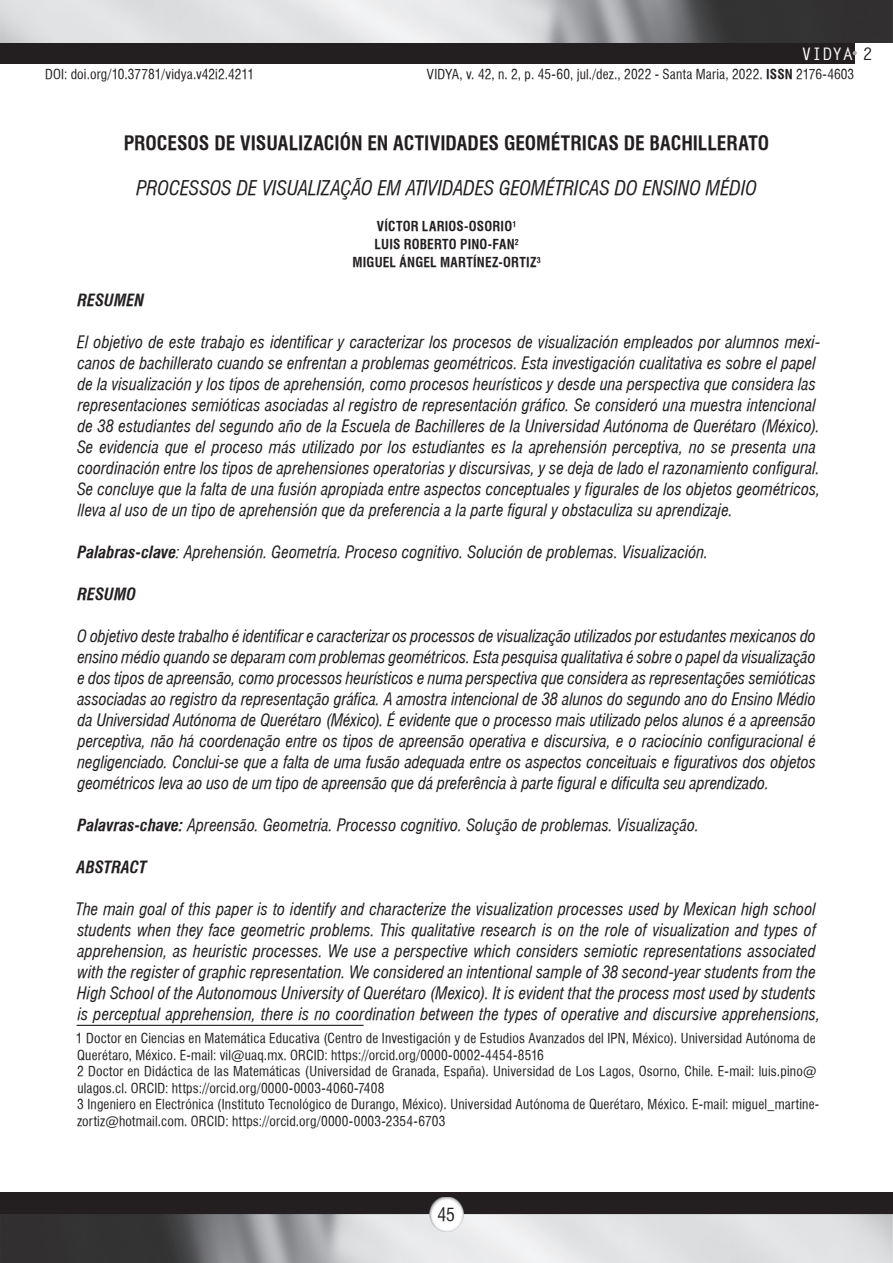
<style>
.page{position:relative;width:893px;height:1263px;background:#fff}
.page>*{position:absolute;margin:0;border:0;box-sizing:border-box;transform-origin:0 0}
.t1{font:700 condensed 19.5px "Halvett";color:#231f20}
.t2{font:italic condensed 19.5px "Halvett";color:#231f20}
.t3{font:18px "Halvett Condensed";color:#231f20}
.t4{font:700 17.25px "Letter Gothic Std";color:#fff}
.t5{font:italic condensed 16.5px/21px "Halvett";letter-spacing:.005em;color:#231f20}
.t6{font:italic 700 condensed 16.5px "Halvett";color:#231f20}
.t7{font:13.5px/16.5px "Halvett Condensed";letter-spacing:.015em;color:#231f20}
.t8{font:700 condensed 13.5px/18px "Halvett";letter-spacing:.015em;color:#231f20;text-align:center}
.s1{color:#231f20}
.s2{font-family:"Halvett";font-weight:700;font-stretch:condensed}
.s3{font-weight:700}
</style>
<div class="page">
<div style="left:0;top:0;width:855px;height:64px;background:#231f20"></div>
<img style="left:0;top:0;width:893px;height:43px">
<svg style="left:853px;top:51px;width:4px;height:4px"></svg>
<div style="left:0;top:1193px;width:893px;height:70px;background:#231f20"></div>
<img style="left:0;top:1214px;width:893px;height:49px">
<img style="left:429px;top:1197px;width:34px;height:34px">
<hr style="left:77px;top:1025px;width:287px;height:1px;background:#231f20">
<p class="t4" style="left:801px;top:43px;width:73px">VIDYA <span class="s1">2</span></p>
<p class="t7" style="left:45px;top:66px;width:210px">DOI: doi.org/10.37781/vidya.v42i2.4211</p>
<p class="t7" style="left:427px;top:66px;width:429px">VIDYA, v. 42, n. 2, p. 45-60, jul./dez., 2022 - Santa Maria, 2022. <span class="s2">ISSN</span> 2176-4603</p>
<p class="t1" style="left:124px;top:131px;width:647px">PROCESOS DE VISUALIZACIÓN EN ACTIVIDADES GEOMÉTRICAS DE BACHILLERATO</p>
<p class="t2" style="left:136px;top:177px;width:622px">PROCESSOS DE VISUALIZAÇÃO EM ATIVIDADES GEOMÉTRICAS DO ENSINO MÉDIO</p>
<p class="t8" style="left:353px;top:217px;width:190px">VÍCTOR LARIOS-OSORIO<sup>1<br></sup>LUIS ROBERTO PINO-FAN<sup>2<br></sup>MIGUEL ÁNGEL MARTÍNEZ-ORTIZ<sup>3</sup></p>
<p class="t6" style="left:77px;top:290px;width:68px">RESUMEN</p>
<p class="t5" style="left:77px;top:332px;width:745px">El objetivo de este trabajo es identificar y caracterizar los procesos de visualización empleados por alumnos mexi&shy;canos de bachillerato cuando se enfrentan a problemas geométricos. Esta investigación cualitativa es sobre el papel de la visualización y los tipos de aprehensión, como procesos heurísticos y desde una perspectiva que considera las representaciones semióticas asociadas al registro de representación gráfico. Se consideró una muestra intencional de 38 estudiantes del segundo año de la Escuela de Bachilleres de la Universidad Autónoma de Querétaro (México).<br>Se evidencia que el proceso más utilizado por los estudiantes es la aprehensión perceptiva, no se presenta una coordinación entre los tipos de aprehensiones operatorias y discursivas, y se deja de lado el razonamiento configural.<br>Se concluye que la falta de una fusión apropiada entre aspectos conceptuales y figurales de los objetos geométricos, lleva al uso de un tipo de aprehensión que da preferencia a la parte figural y obstaculiza su aprendizaje.</p>
<p class="t5" style="left:77px;top:542px;width:632px"><span class="s3">Palabras-clave</span>: Aprehensión. Geometría. Proceso cognitivo. Solución de problemas. Visualización.</p>
<p class="t6" style="left:77px;top:584px;width:60px">RESUMO</p>
<p class="t5" style="left:77px;top:626px;width:740px;text-align:justify">O objetivo deste trabalho é identificar e caracterizar os processos de visualização utilizados por estudantes mexicanos do ensino médio quando se deparam com problemas geométricos. Esta pesquisa qualitativa é sobre o papel da visualização e dos tipos de apreensão, como processos heurísticos e numa perspectiva que considera as representações semióticas associadas ao registro da representação gráfica. A amostra intencional de 38 alunos do segundo ano do Ensino Médio da Universidad Autónoma de Querétaro (México). É evidente que o processo mais utilizado pelos alunos é a apreensão perceptiva, não há coordenação entre os tipos de apreensão operativa e discursiva, e o raciocínio configuracional é negligenciado. Conclui-se que a falta de uma fusão adequada entre os aspectos conceituais e figurativos dos objetos geométricos leva ao uso de um tipo de apreensão que dá preferência à parte figural e dificulta seu aprendizado.</p>
<p class="t5" style="left:78px;top:815px;width:623px"><span class="s3">Palavras-chave:</span> Apreensão. Geometria. Processo cognitivo. Solução de problemas. Visualização.</p>
<p class="t6" style="left:77px;top:857px;width:72px">ABSTRACT</p>
<p class="t5" style="left:76px;top:899px;width:745px">The main goal of this paper is to identify and characterize the visualization processes used by Mexican high school students when they face geometric problems. This qualitative research is on the role of visualization and types of apprehension, as heuristic processes. We use a perspective which considers semiotic representations associated with the register of graphic representation. We considered an intentional sample of 38 second-year students from the High School of the Autonomous University of Querétaro (Mexico). It is evident that the process most used by students is perceptual apprehension, there is no coordination between the types of operative and discursive apprehensions,</p>
<p class="t7" style="left:76px;top:1030px;width:745px">1 Doctor en Ciencias en Matemática Educativa (Centro de Investigación y de Estudios Avanzados del IPN, México). Universidad Autónoma de Querétaro, México. E-mail: vil@uaq.mx. ORCID: https://orcid.org/0000-0002-4454-8516<br>2 Doctor en Didáctica de las Matemáticas (Universidad de Granada, España). Universidad de Los Lagos, Osorno, Chile. E-mail: luis.pino@ ulagos.cl. ORCID: https://orcid.org/0000-0003-4060-7408<br>3 Ingeniero en Electrónica (Instituto Tecnológico de Durango, México). Universidad Autónoma de Querétaro, México. E-mail: miguel_martine&shy;zortiz@hotmail.com. ORCID: https://orcid.org/0000-0003-2354-6703</p>
<p class="t3" style="left:437px;top:1204px;width:19px">45</p>
</div>
